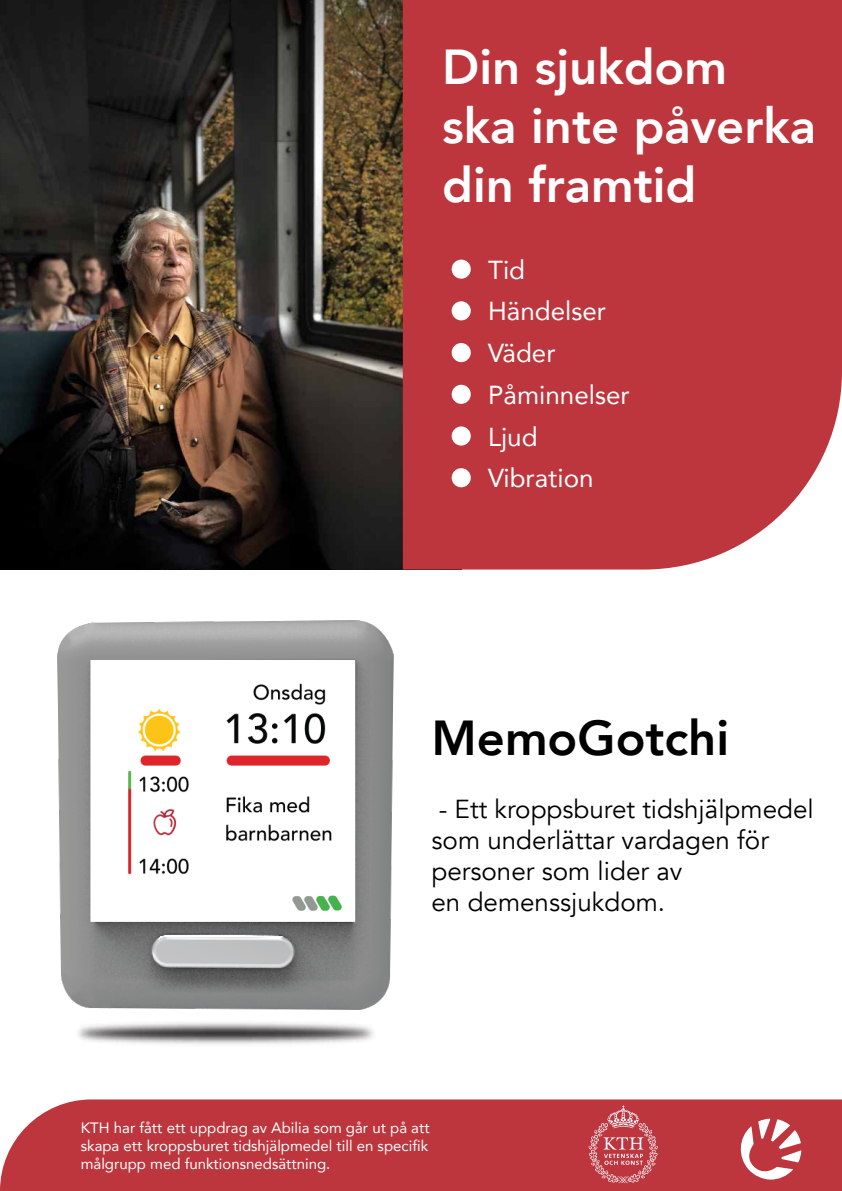
<style>
.page{position:relative;width:842px;height:1191px;background:#fff}
.page>*{position:absolute;margin:0;border:0;box-sizing:border-box;transform-origin:0 0}
.t1{font:800 49px/58.8px "Avenir";color:#fff}
.t2{font:800 49px "Avenir";color:#000}
.t3{font:26px/31.2px "Avenir";color:#000}
.t4{font:26px/41.7px "Avenir";color:#fffefe}
.t5{font:15px/18px "Avenir";color:#fff;text-align:justify}
</style>
<div class="page">
<img style="left:0;top:0;width:403px;height:569px">
<div style="left:403px;top:0;width:439px;height:569px;background:#bd363d"></div>
<div style="left:0;top:1099px;width:842px;height:92px;background:#bd363d"></div>
<div style="left:452px;top:259px;width:19px;height:20px;background:#fff;border-radius:50%"></div>
<div style="left:452px;top:301px;width:19px;height:19px;background:#fff;border-radius:50%"></div>
<div style="left:452px;top:343px;width:19px;height:19px;background:#fff;border-radius:50%"></div>
<div style="left:452px;top:385px;width:19px;height:19px;background:#fff;border-radius:50%"></div>
<div style="left:452px;top:426px;width:19px;height:19px;background:#fff;border-radius:50%"></div>
<div style="left:452px;top:468px;width:19px;height:19px;background:#fff;border-radius:50%"></div>
<img style="left:57px;top:620px;width:337px;height:371px">
<svg style="left:737px;top:1118px;width:64px;height:61px"></svg>
<svg style="left:588px;top:1105px;width:70px;height:78px;background:#c6575d"></svg>
<img style="left:65px;top:991px;width:322px;height:53px">
<h1 class="t1" style="left:442px;top:38px;width:375px">Din sjukdom<br>ska inte påverka din framtid</h1>
<h2 class="t4" style="left:488px;top:248px;width:143px">Tid<br>Händelser<br>Väder<br>Påminnelser<br>Ljud<br>Vibration</h2>
<h1 class="t2" style="left:431px;top:700px;width:299px">MemoGotchi</h1>
<h2 class="t3" style="left:431px;top:793px;width:384px">- Ett kroppsburet tidshjälpmedel som underlättar vardagen för personer som lider av<br>en demenssjukdom.</h2>
<p class="t5" style="left:81px;top:1118px;width:350px">KTH har fått ett uppdrag av Abilia som går ut på att skapa ett kroppsburet tidshjälpmedel till en specifik målgrupp med funktionsnedsättning.</p>
</div>
